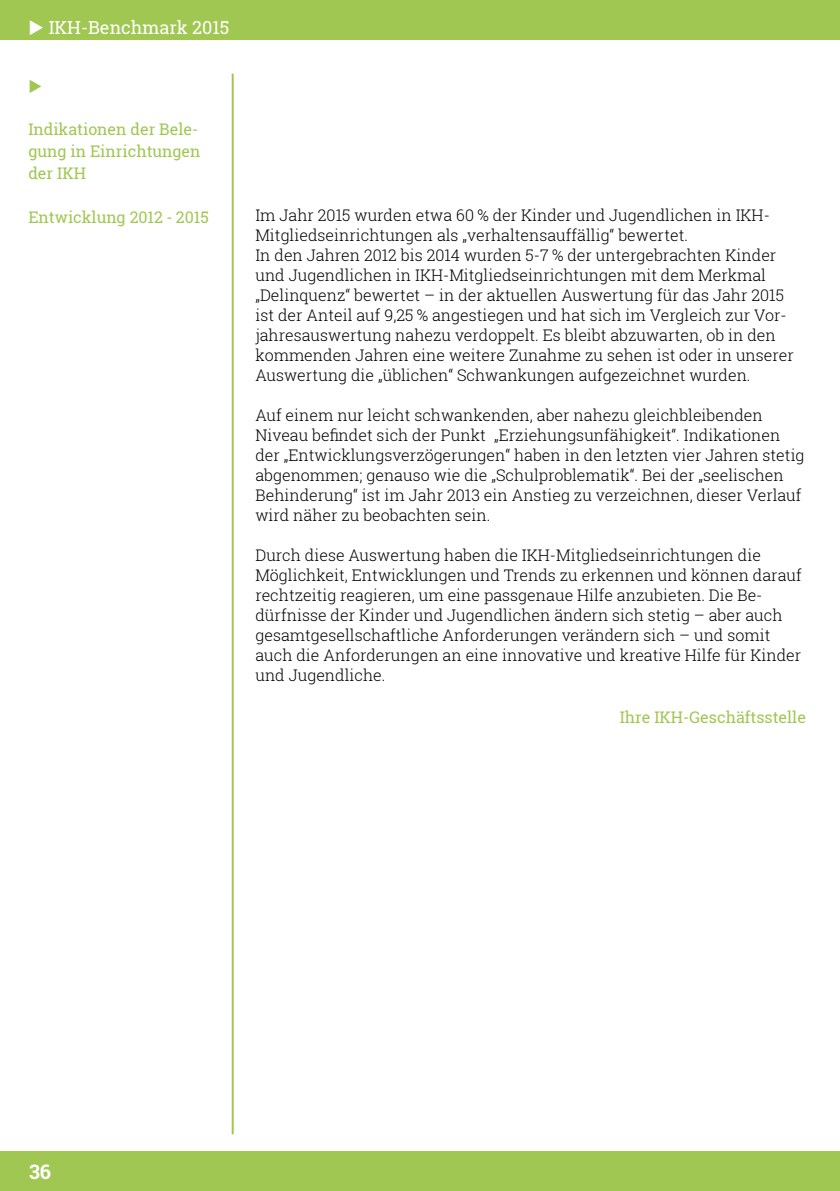
<style>
.page{position:relative;width:840px;height:1191px;background:#fff}
.page>*{position:absolute;margin:0;border:0;box-sizing:border-box;transform-origin:0 0}
.t1{font:700 20px "Roboto Slab";color:#fff}
.t2{font:18px "Roboto Slab";color:#fff}
.t3{font:300 16px/20px "Roboto Slab";color:#000}
.t4{font:16px/22px "Roboto Slab";color:#a0c751}
</style>
<div class="page">
<div style="left:0;top:0;width:839px;height:40px;background:#a0c751"></div>
<div style="left:0;top:1151px;width:839px;height:40px;background:#a0c751"></div>
<hr style="left:231px;top:74px;width:2px;height:1060px;background:#a0c751">
<p class="t2" style="left:49px;top:15px;width:182px">IKH-Benchmark 2015</p>
<p class="t4" style="left:28px;top:118px;width:173px">Indikationen der Bele&shy;gung in Einrichtungen der IKH</p>
<p class="t4" style="left:28px;top:206px;width:182px">Entwicklung 2012 - 2015</p>
<p class="t3" style="left:255px;top:205px;width:539px">Im Jahr 2015 wurden etwa 60 % der Kinder und Jugendlichen in IKH-Mitgliedseinrichtungen als „verhaltensauffällig“ bewertet.<br>In den Jahren 2012 bis 2014 wurden 5-7 % der untergebrachten Kinder und Jugendlichen in IKH-Mitgliedseinrichtungen mit dem Merkmal „Delinquenz“ bewertet – in der aktuellen Auswertung für das Jahr 2015 ist der Anteil auf 9,25 % angestiegen und hat sich im Vergleich zur Vor&shy;jahresauswertung nahezu verdoppelt. Es bleibt abzuwarten, ob in den kommenden Jahren eine weitere Zunahme zu sehen ist oder in unserer Auswertung die „üblichen“ Schwankungen aufgezeichnet wurden.</p>
<p class="t3" style="left:255px;top:405px;width:550px">Auf einem nur leicht schwankenden, aber nahezu gleichbleibenden Niveau befindet sich der Punkt „Erziehungsunfähigkeit“. Indikationen der „Entwicklungsverzögerungen“ haben in den letzten vier Jahren stetig abgenommen; genauso wie die „Schulproblematik“. Bei der „seelischen Behinderung“ ist im Jahr 2013 ein Anstieg zu verzeichnen, dieser Verlauf wird näher zu beobachten sein.</p>
<p class="t3" style="left:255px;top:545px;width:547px">Durch diese Auswertung haben die IKH-Mitgliedseinrichtungen die Möglichkeit, Entwicklungen und Trends zu erkennen und können darauf rechtzeitig reagieren, um eine passgenaue Hilfe anzubieten. Die Be&shy;dürfnisse der Kinder und Jugendlichen ändern sich stetig – aber auch gesamtgesellschaftliche Anforderungen verändern sich – und somit auch die Anforderungen an eine innovative und kreative Hilfe für Kinder und Jugendliche.</p>
<p class="t4" style="left:619px;top:705px;width:187px">Ihre IKH-Geschäftsstelle</p>
<p class="t1" style="left:29px;top:1157px;width:24px">36</p>
</div>
